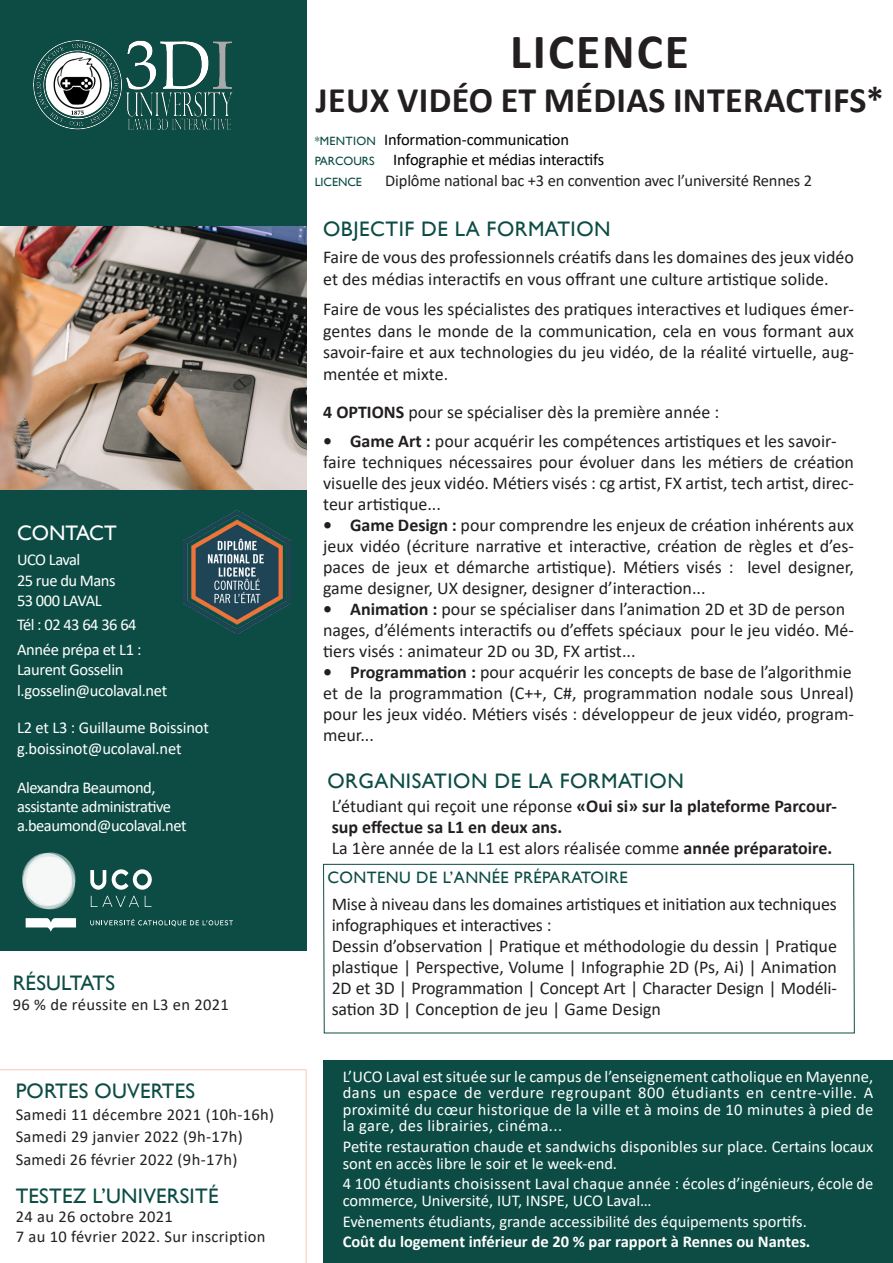
<style>
.page{position:relative;width:893px;height:1263px;background:#fff}
.page>*{position:absolute;margin:0;border:0;box-sizing:border-box;transform-origin:0 0}
.Titre_du_document{font:700 49.5px "Calibri";letter-spacing:.04em;color:#231f20}
.Titre_du_document-2{font:700 36px "Calibri";letter-spacing:.01em;color:#231f20}
.Puce{font:21px "Gill Sans";letter-spacing:.025em;color:#0c4c44}
.Encadré{font:21px "Gill Sans";letter-spacing:.01em;color:#0c4c44}
.Encadré-2{font:21px "Gill Sans";color:#fff}
.t1{font:18px/21px "Calibri";color:#231f20;text-align:justify}
.t2{font:700 18px/21px "Calibri";color:#231f20}
.Adresse{font:16.5px/16.5px "Calibri";color:#fff}
.Encadré-3{font:16.5px "Calibri";letter-spacing:.02em;color:#231f20}
.Encadré-4{font:16.5px "Calibri";letter-spacing:-.03em;color:#fff}
.Encadré-5{font:16.5px "Calibri";letter-spacing:-.01em;color:#000}
.Encadré-6{font:16.5px "Calibri";letter-spacing:-.01em;color:#231f20}
.Adresse-2{font:700 16.5px "Calibri";color:#fff}
.Adresse-3{font:16.5px "Calibri";letter-spacing:-.02em;color:#fff}
.Puce-2{font:16.5px "Gill Sans";letter-spacing:.025em;color:#0c4c44}
.Encadré-7{font:12px "Gill Sans";color:#0c4c44}
.s1{font-family:"Gill Sans";font-size:12px;color:#0c4c44}
.s2{font-weight:700}
.s3{font-weight:400}
</style>
<div class="page">
<div style="left:0;top:0;width:307px;height:950px;background:#0c4c44"></div>
<svg style="left:0;top:950px;width:306px;height:313px"></svg>
<div style="left:324px;top:1060px;width:569px;height:203px;background:#0c4c44"></div>
<img style="left:0;top:226px;width:307px;height:263px">
<img style="left:184px;top:510px;width:106px;height:123px">
<svg style="left:91px;top:896px;width:48px;height:11px"></svg>
<svg style="left:145px;top:896px;width:6px;height:11px"></svg>
<svg style="left:90px;top:919px;width:143px;height:7px"></svg>
<svg style="left:90px;top:870px;width:16px;height:20px"></svg>
<svg style="left:112px;top:869px;width:40px;height:21px"></svg>
<svg style="left:26px;top:918px;width:50px;height:14px"></svg>
<svg style="left:26px;top:852px;width:49px;height:53px"></svg>
<svg style="left:23px;top:853px;width:49px;height:53px"></svg>
<svg style="left:26px;top:857px;width:49px;height:52px;background:#eef2f2"></svg>
<img style="left:33px;top:40px;width:200px;height:90px">
<svg style="left:323px;top:863px;width:532px;height:171px"></svg>
<p class="Encadré-2" style="left:17px;top:520px;width:101px">CONTACT</p>
<p class="Encadré-4" style="left:17px;top:548px;width:65px">UCO Laval</p>
<p class="Encadré-4" style="left:17px;top:569px;width:100px">25 rue du Mans</p>
<p class="Encadré-4" style="left:17px;top:589px;width:86px">53 000 LAVAL</p>
<p class="Encadré-4" style="left:17px;top:613px;width:121px">Tél : 02 43 64 36 64</p>
<p class="Adresse-3" style="left:17px;top:638px;width:126px">Année prépa et L1 :</p>
<p class="Adresse-3" style="left:17px;top:658px;width:108px">Laurent Gosselin</p>
<p class="Adresse-3" style="left:17px;top:679px;width:152px">l.gosselin@ucolaval.net</p>
<p class="Adresse" style="left:17px;top:719px;width:193px">L2 et L3 : Guillaume Boissinot</p>
<p class="Adresse" style="left:17px;top:740px;width:166px">g.boissinot@ucolaval.net</p>
<p class="Encadré-4" style="left:17px;top:776px;width:140px">Alexandra Beaumond,</p>
<p class="Encadré-4" style="left:17px;top:795px;width:156px">assistante administrative</p>
<p class="Encadré-4" style="left:17px;top:814px;width:171px">a.beaumond@ucolaval.net</p>
<p class="Encadré" style="left:13px;top:971px;width:104px">RÉSULTATS</p>
<p class="Encadré-3" style="left:13px;top:993px;width:218px">96 % de réussite en L3 en 2021</p>
<p class="Encadré" style="left:16px;top:1078px;width:181px">PORTES OUVERTES</p>
<p class="Encadré-3" style="left:16px;top:1103px;width:260px">Samedi 11 décembre 2021 (10h-16h)</p>
<p class="Encadré-3" style="left:16px;top:1125px;width:229px">Samedi 29 janvier 2022 (9h-17h)</p>
<p class="Encadré-3" style="left:16px;top:1148px;width:223px">Samedi 26 février 2022 (9h-17h)</p>
<p class="Encadré" style="left:16px;top:1184px;width:204px">TESTEZ L’UNIVERSITÉ</p>
<p class="Encadré-3" style="left:16px;top:1205px;width:159px">24 au 26 octobre 2021</p>
<p class="Encadré-3" style="left:16px;top:1225px;width:251px">7 au 10 février 2022. Sur inscription</p>
<p class="Titre_du_document" style="left:510px;top:17px;width:181px">LICENCE</p>
<p class="Titre_du_document-2" style="left:316px;top:75px;width:569px">JEUX VIDÉO ET MÉDIAS INTERACTIFS*</p>
<p class="Encadré-5" style="left:315px;top:128px;width:256px"><span class="s1">*MENTION</span> Information-communication</p>
<p class="Encadré-5" style="left:315px;top:148px;width:291px"><span class="s1">PARCOURS</span> Infographie et médias interactifs</p>
<p class="Encadré-7" style="left:315px;top:175px;width:49px">LICENCE</p>
<p class="Encadré-6" style="left:385px;top:169px;width:428px">Diplôme national bac +3 en convention avec l’université Rennes 2</p>
<p class="Puce" style="left:323px;top:216px;width:289px">OBJECTIF DE LA FORMATION</p>
<p class="t1" style="left:323px;top:246px;width:532px;line-height:21.6px">Faire de vous des professionnels créatifs dans les domaines des jeux vidéo et des médias interactifs en vous offrant une culture artistique solide.</p>
<p class="t1" style="left:323px;top:298px;width:532px;line-height:21.6px">Faire de vous les spécialistes des pratiques interactives et ludiques émer&shy;gentes dans le monde de la communication, cela en vous formant aux savoir-faire et aux technologies du jeu vidéo, de la réalité virtuelle, aug&shy;mentée et mixte.</p>
<p class="t1" style="left:323px;top:401px;width:398px"><span class="s2">4 OPTIONS</span> pour se spécialiser dès la première année :</p>
<p class="t1" style="left:323px;top:430px;width:515px"><span class="s2">• Game Art :</span> pour acquérir les compétences artistiques et les savoir-</p>
<p class="t1" style="left:323px;top:451px;width:532px">faire techniques nécessaires pour évoluer dans les métiers de création visuelle des jeux vidéo. Métiers visés : cg artist, FX artist, tech artist, direc&shy;teur artistique...</p>
<p class="t1" style="left:323px;top:514px;width:532px"><span class="s2">• Game Design :</span> pour comprendre les enjeux de création inhérents aux</p>
<p class="t1" style="left:323px;top:535px;width:532px">jeux vidéo (écriture narrative et interactive, création de règles et d’es&shy;paces de jeux et démarche artistique). Métiers visés : level designer, game designer, UX designer, designer d’interaction...</p>
<p class="t1" style="left:323px;top:598px;width:523px"><span class="s2">• Animation :</span> pour se spécialiser dans l’animation 2D et 3D de person</p>
<p class="t1" style="left:323px;top:619px;width:532px">nages, d’éléments interactifs ou d’effets spéciaux pour le jeu vidéo. Mé&shy;tiers visés : animateur 2D ou 3D, FX artist...</p>
<p class="t1" style="left:323px;top:661px;width:530px"><span class="s2">• Programmation :</span> pour acquérir les concepts de base de l’algorithmie</p>
<p class="t1" style="left:323px;top:682px;width:532px">et de la programmation (C++, C#, programmation nodale sous Unreal) pour les jeux vidéo. Métiers visés : développeur de jeux vidéo, program&shy;meur...</p>
<p class="Puce" style="left:327px;top:768px;width:358px">ORGANISATION DE LA FORMATION</p>
<p class="t2" style="left:332px;top:795px;width:507px"><span class="s3">L’étudiant qui reçoit une réponse</span> «Oui si» sur la plateforme Parcour&shy;sup effectue sa L1 en deux ans.</p>
<p class="t1" style="left:332px;top:837px;width:502px">La 1ère année de la L1 est alors réalisée comme <span class="s2">année préparatoire.</span></p>
<p class="Puce-2" style="left:327px;top:868px;width:302px">CONTENU DE L’ANNÉE PRÉPARATOIRE</p>
<p class="t1" style="left:332px;top:893px;width:507px">Mise à niveau dans les domaines artistiques et initiation aux techniques infographiques et interactives :</p>
<p class="t1" style="left:332px;top:935px;width:507px">Dessin d’observation | Pratique et méthodologie du dessin | Pratique plastique | Perspective, Volume | Infographie 2D (Ps, Ai) | Animation 2D et 3D | Programmation | Concept Art | Character Design | Modéli&shy;sation 3D | Conception de jeu | Game Design</p>
<p class="Adresse" style="left:343px;top:1068px;width:532px;text-align:justify">L’UCO Laval est située sur le campus de l’enseignement catholique en Mayenne, dans un espace de verdure regroupant 800 étudiants en centre-ville. A proximité du cœur historique de la ville et à moins de 10 minutes à pied de la gare, des librairies, cinéma...</p>
<p class="Adresse" style="left:343px;top:1138px;width:532px">Petite restauration chaude et sandwichs disponibles sur place. Certains locaux sont en accès libre le soir et le week-end.</p>
<p class="Adresse" style="left:343px;top:1175px;width:532px">4 100 étudiants choisissent Laval chaque année : écoles d’ingénieurs, école de commerce, Université, IUT, INSPE, UCO Laval…</p>
<p class="Adresse" style="left:343px;top:1212px;width:466px">Evènements étudiants, grande accessibilité des équipements sportifs.</p>
<p class="Adresse-2" style="left:343px;top:1230px;width:469px">Coût du logement inférieur de 20 % par rapport à Rennes ou Nantes.</p>
</div>
